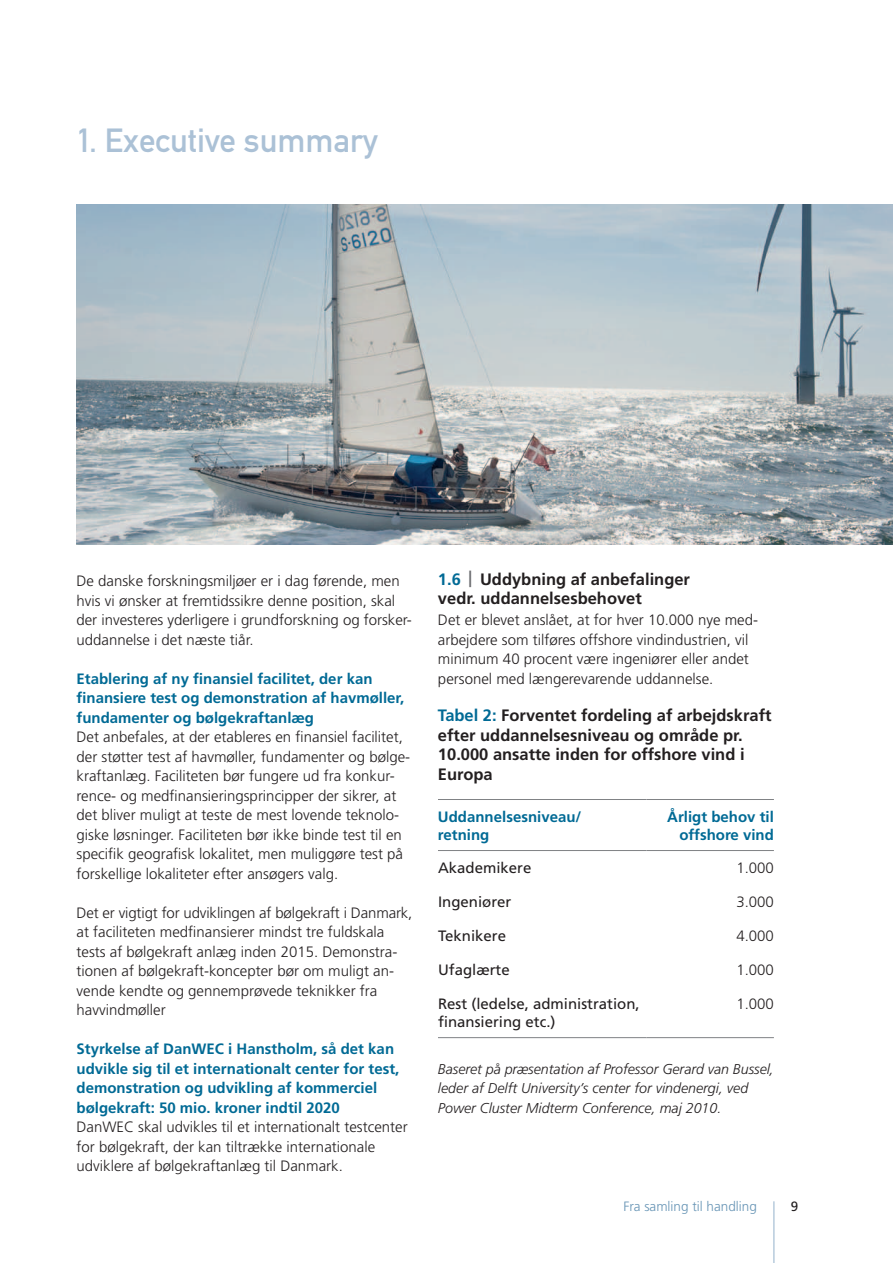
<style>
.page{position:relative;width:893px;height:1263px;background:#fff}
.page>*{position:absolute;margin:0;border:0;box-sizing:border-box;transform-origin:0 0}
.t1{font:33px "DIN Mittelschrift";color:#abc1d6}
.t2{font:700 16.5px/19.5px "Frutiger";color:#231f20}
.t3{font:300 15px/19.5px "Frutiger";color:#231f20}
.t4{font:700 15px/19.5px "Frutiger";color:#006a95}
.t5{font:15px/18px "Frutiger";color:#231f20}
.t6{font:italic 300 14.25px/19.5px "Frutiger";color:#231f20}
.t7{font:300 13.5px "Frutiger";color:#6694b5}
.t8{font:13.5px "Frutiger";color:#231f20}
.s1{color:#006a95}
.s2{color:#6c6d70}
</style>
<div class="page">
<hr style="left:773px;top:1201px;width:1px;height:62px;background:#94b1cb">
<hr style="left:438px;top:799px;width:208px;height:1px;background:#808285">
<hr style="left:646px;top:799px;width:128px;height:1px;background:#808285">
<hr style="left:438px;top:850px;width:208px;height:1px;background:#808285">
<hr style="left:646px;top:850px;width:128px;height:1px;background:#808285">
<hr style="left:438px;top:1037px;width:208px;height:1px;background:#808285">
<hr style="left:646px;top:1037px;width:128px;height:1px;background:#808285">
<img style="left:77px;top:204px;width:816px;height:340px">
<h1 class="t1" style="left:77px;top:121px;width:303px">1. Executive summary</h1>
<p class="t3" style="left:77px;top:571px;width:336px">De danske forskningsmiljøer er i dag førende, men hvis vi ønsker at fremtidssikre denne position, skal der investeres yderligere i grundforskning og forsker&shy;uddannelse i det næste tiår.</p>
<p class="t4" style="left:77px;top:669px;width:329px">Etablering af ny finansiel facilitet, der kan finansiere test og demonstration af havmøller, fundamenter og bølgekraftanlæg</p>
<p class="t3" style="left:77px;top:727px;width:335px">Det anbefales, at der etableres en finansiel facilitet, der støtter test af havmøller, fundamenter og bølge&shy;kraftanlæg. Faciliteten bør fungere ud fra konkur&shy;rence- og medfinansieringsprincipper der sikrer, at det bliver muligt at teste de mest lovende teknolo&shy;giske løsninger. Faciliteten bør ikke binde test til en specifik geografisk lokalitet, men muliggøre test på forskellige lokaliteter efter ansøgers valg.</p>
<p class="t3" style="left:77px;top:903px;width:337px">Det er vigtigt for udviklingen af bølgekraft i Danmark, at faciliteten medfinansierer mindst tre fuldskala tests af bølgekraft anlæg inden 2015. Demonstra&shy;tionen af bølgekraft-koncepter bør om muligt an&shy;vende kendte og gennemprøvede teknikker fra havvindmøller</p>
<p class="t4" style="left:77px;top:1039px;width:324px">Styrkelse af DanWEC i Hanstholm, så det kan udvikle sig til et internationalt center for test, demonstration og udvikling af kommerciel bølgekraft: 50 mio. kroner indtil 2020</p>
<p class="t3" style="left:77px;top:1117px;width:333px">DanWEC skal udvikles til et internationalt testcenter for bølgekraft, der kan tiltrække internationale udviklere af bølgekraftanlæg til Danmark.</p>
<p class="t2" style="left:438px;top:569px;width:254px"><span class="s1">1.6</span> <span class="s2">|</span> Uddybning af anbefalinger vedr. uddannelsesbehovet</p>
<p class="t3" style="left:438px;top:610px;width:322px">Det er blevet anslået, at for hver 10.000 nye med&shy;arbejdere som tilføres offshore vindindustrien, vil minimum 40 procent være ingeniører eller andet personel med længerevarende uddannelse.</p>
<p class="t2" style="left:438px;top:706px;width:335px"><span class="s1">Tabel 2:</span> Forventet fordeling af arbejdskraft efter uddannelsesniveau og område pr.<br>10.000 ansatte inden for offshore vind i Europa</p>
<p class="t4" style="left:438px;top:807px;width:145px;line-height:18px">Uddannelsesniveau/ retning</p>
<p class="t4" style="left:667px;top:807px;width:108px;line-height:18px;text-align:right">Årligt behov til offshore vind</p>
<p class="t5" style="left:438px;top:859px;width:95px">Akademikere</p>
<p class="t3" style="left:736px;top:859px;width:39px">1.000</p>
<p class="t5" style="left:438px;top:893px;width:75px">Ingeniører</p>
<p class="t3" style="left:736px;top:892px;width:39px">3.000</p>
<p class="t5" style="left:438px;top:927px;width:70px">Teknikere</p>
<p class="t3" style="left:736px;top:926px;width:39px">4.000</p>
<p class="t5" style="left:438px;top:961px;width:73px">Ufaglærte</p>
<p class="t3" style="left:736px;top:960px;width:39px">1.000</p>
<p class="t5" style="left:438px;top:994px;width:203px">Rest (ledelse, administration, finansiering etc.)</p>
<p class="t3" style="left:736px;top:994px;width:39px">1.000</p>
<p class="t6" style="left:438px;top:1059px;width:337px">Baseret på præsentation af Professor Gerard van Bussel, leder af Delft University’s center for vindenergi, ved<br>Power Cluster Midterm Conference, maj 2010.</p>
<p class="t7" style="left:623px;top:1199px;width:135px">Fra samling til handling</p>
<p class="t8" style="left:791px;top:1198px;width:9px">9</p>
</div>
